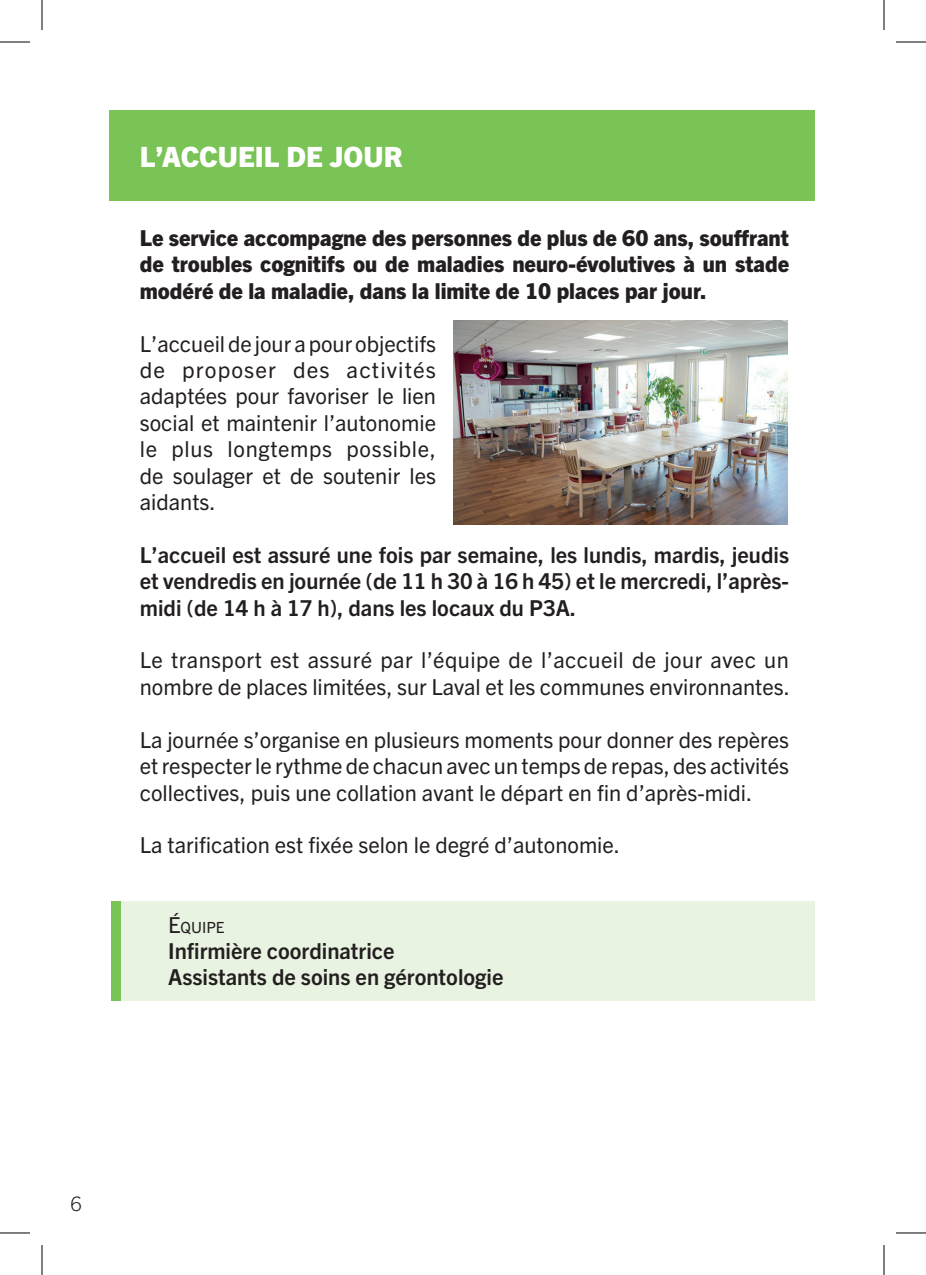
<style>
.page{position:relative;width:926px;height:1275px;background:#fff}
.page>*{position:absolute;margin:0;border:0;box-sizing:border-box;transform-origin:0 0}
.t1{font:800 28px "Trade Gothic Next LT Pro";color:#fff}
.t2{font:22px/26.4px "Trade Gothic Next LT Pro";color:#231f20;text-align:justify}
.t3{font:700 22px/26.4px "Trade Gothic Next LT Pro";color:#231f20;text-align:justify}
.t4{font:800 22px/26.4px "Trade Gothic Next LT Pro";color:#231f20;text-align:justify}
.t5{font:300 20px "Trade Gothic Next LT Pro";color:#231f20}
.t6{font:15.4px "Trade Gothic Next LT Pro";color:#231f20}
.s1{font-size:22px}
</style>
<div class="page">
<div style="left:111px;top:901px;width:703px;height:99px;background:#e9f3e1"></div>
<div style="left:111px;top:901px;width:10px;height:99px;background:#7ac356"></div>
<div style="left:109px;top:110px;width:705px;height:91px;background:#7ac356"></div>
<img style="left:453px;top:321px;width:335px;height:203px">
<hr style="left:0;top:42px;width:30px;height:1px;background:#000">
<hr style="left:896px;top:42px;width:30px;height:1px;background:#000">
<hr style="left:0;top:1232px;width:30px;height:1px;background:#000">
<hr style="left:896px;top:1232px;width:30px;height:1px;background:#000">
<hr style="left:42px;top:0;width:1px;height:30px;background:#000">
<hr style="left:42px;top:1245px;width:1px;height:30px;background:#000">
<hr style="left:884px;top:0;width:1px;height:30px;background:#000">
<hr style="left:884px;top:1245px;width:1px;height:30px;background:#000">
<p class="t1" style="left:140px;top:137px;width:264px">L’ACCUEIL DE JOUR</p>
<p class="t4" style="left:140px;top:223px;width:651px">Le service accompagne des personnes de plus de 60 ans, souffrant de troubles cognitifs ou de maladies neuro-évolutives à un stade modéré de la maladie, dans la limite de 10 places par jour.</p>
<p class="t2" style="left:140px;top:329px;width:298px">L’accueil de jour a pour objectifs de proposer des activités adaptées pour favoriser le lien social et maintenir l’autonomie le plus longtemps possible, de soulager et de soutenir les aidants.</p>
<p class="t3" style="left:140px;top:540px;width:651px">L’accueil est assuré une fois par semaine, les lundis, mardis, jeudis et vendredis en journée (de 11 h 30 à 16 h 45) et le mercredi, l’après&shy;midi (de 14 h à 17 h), dans les locaux du P3A.</p>
<p class="t2" style="left:140px;top:646px;width:652px">Le transport est assuré par l’équipe de l’accueil de jour avec un nombre de places limitées, sur Laval et les communes environnantes.</p>
<p class="t2" style="left:140px;top:725px;width:651px">La journée s’organise en plusieurs moments pour donner des repères et respecter le rythme de chacun avec un temps de repas, des activités collectives, puis une collation avant le départ en fin d’après-midi.</p>
<p class="t2" style="left:140px;top:830px;width:482px">La tarification est fixée selon le degré d’autonomie.</p>
<p class="t6" style="left:168px;top:916px;width:58px"><span class="s1">É</span>quipe</p>
<p class="t3" style="left:168px;top:936px;width:228px">Infirmière coordinatrice</p>
<p class="t3" style="left:168px;top:962px;width:337px">Assistants de soins en gérontologie</p>
<p class="t5" style="left:70px;top:1189px;width:13px">6</p>
</div>
